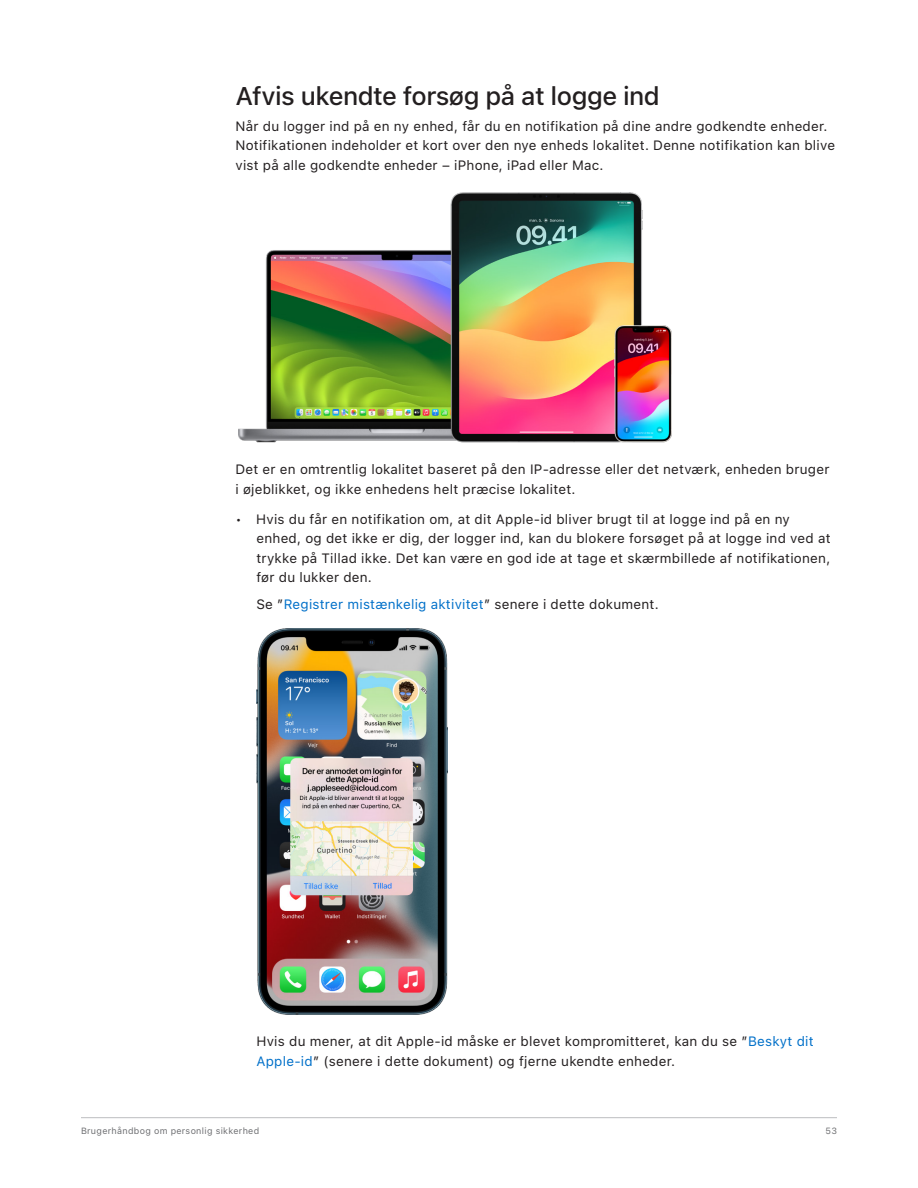
<style>
.page{position:relative;width:918px;height:1188px;background:#fff}
.page>*{position:absolute;margin:0;border:0;box-sizing:border-box;transform-origin:0 0}
.t1{font:500 25.5px "SF Pro Text";letter-spacing:-.02em;color:#231f20}
.Body{font:13.5px/19.5px "SF Pro Text";letter-spacing:.015em;color:#231f20}
.Bullet_Level_1{font:13.5px/19.5px "SF Pro Text";letter-spacing:.015em;color:#231f20}
.Bullet_Body_Level_1{font:13.5px/19.5px "SF Pro Text";letter-spacing:.015em;color:#231f20}
.Bullet_Body_Level_1-2{font:13.5px "SF Pro Text";letter-spacing:.015em;color:#0070c9}
.t2{font:9px "SF Pro Text";letter-spacing:.035em;color:#6c6d70}
.s1{color:#231f20}
.s2{color:#0070c9}
</style>
<div class="page">
<hr style="left:81px;top:1117px;width:756px;height:1px;background:#bcbdc0">
<img style="left:238px;top:192px;width:434px;height:251px">
<img style="left:256px;top:629px;width:192px;height:386px">
<h2 class="t1" style="left:236px;top:82px;width:426px">Afvis ukendte forsøg på at logge ind</h2>
<p class="Body" style="left:236px;top:116px;width:601px">Når du logger ind på en ny enhed, får du en notifikation på dine andre godkendte enheder.<br>Notifikationen indeholder et kort over den nye enheds lokalitet. Denne notifikation kan blive vist på alle godkendte enheder – iPhone, iPad eller Mac.</p>
<p class="Body" style="left:236px;top:460px;width:595px">Det er en omtrentlig lokalitet baseret på den IP-adresse eller det netværk, enheden bruger i øjeblikket, og ikke enhedens helt præcise lokalitet.</p>
<h4 class="Bullet_Level_1" style="left:256px;top:509px;width:576px;text-indent:-21px">• Hvis du får en notifikation om, at dit Apple-id bliver brugt til at logge ind på en ny enhed, og det ikke er dig, der logger ind, kan du blokere forsøget på at logge ind ved at trykke på Tillad ikke. Det kan være en god ide at tage et skærmbillede af notifikationen, før du lukker den.</h4>
<p class="Bullet_Body_Level_1-2" style="left:256px;top:597px;width:404px"><span class="s1">Se ”</span>Registrer mistænkelig aktivitet<span class="s1">” senere i dette dokument.</span></p>
<p class="Bullet_Body_Level_1" style="left:256px;top:1032px;width:559px">Hvis du mener, at dit Apple-id måske er blevet kompromitteret, kan du se ”<span class="s2">Beskyt dit<br>Apple-id</span>” (senere i dette dokument) og fjerne ukendte enheder.</p>
<p class="t2" style="left:81px;top:1125px;width:180px">Brugerhåndbog om personlig sikkerhed</p>
<p class="t2" style="left:825px;top:1125px;width:13px">53</p>
</div>
